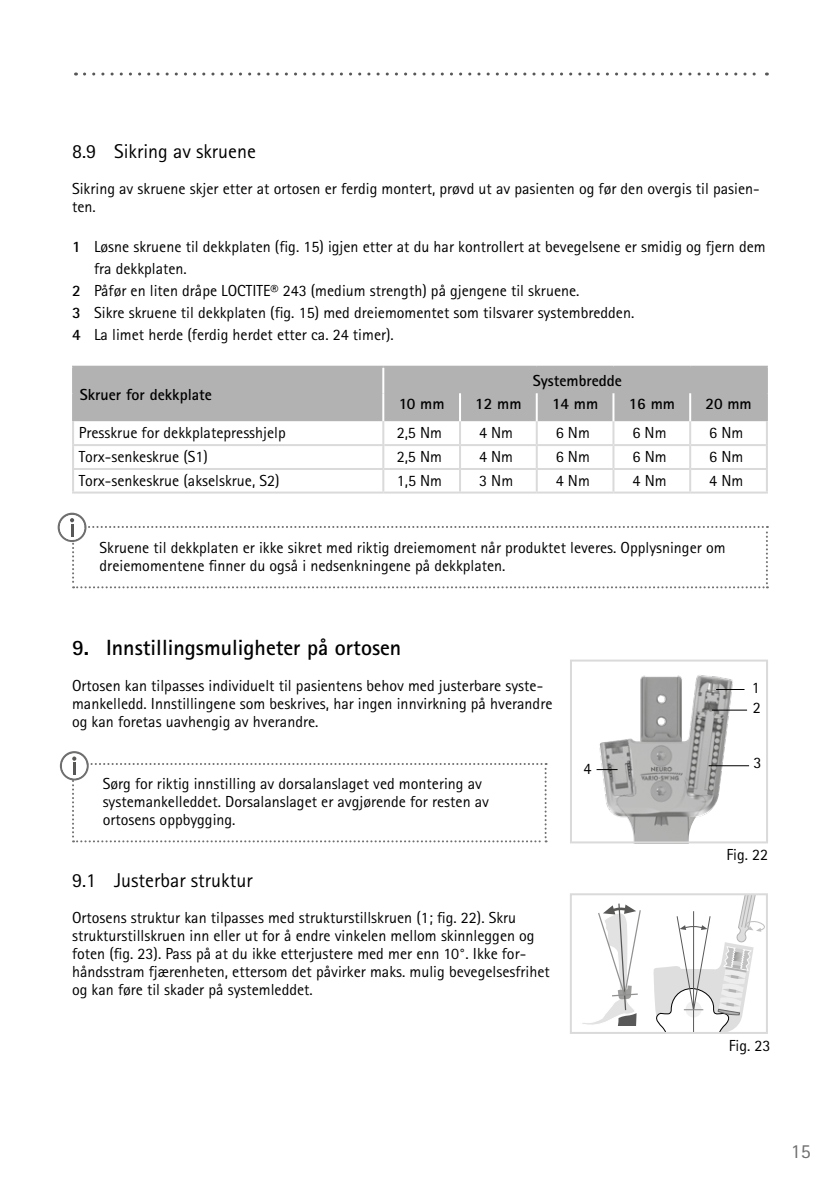
<style>
.page{position:relative;width:840px;height:1191px;background:#fff}
.page>*{position:absolute;margin:0;border:0;box-sizing:border-box;transform-origin:0 0}
.t1{font:700 22px "Rotis Sans Serif Pro";color:#000}
.t2{font:20px "Rotis Sans Serif Pro";color:#000}
.t3{font:20px "Rotis Sans Serif Pro";color:#706f6f}
.t4{font:16px/18px "Rotis Sans Serif Pro";color:#000}
.t5{font:700 16px "Rotis Sans Serif Pro";color:#000}
.s1{font-weight:700}
</style>
<div class="page">
<svg style="left:84px;top:73px;width:683px;height:3px"></svg>
<div style="left:74px;top:368px;width:691px;height:53px;background:#b3b2b2"></div>
<hr style="left:765px;top:368px;width:2px;height:25px;background:#b3b2b2">
<hr style="left:382px;top:393px;width:2px;height:28px;background:#fff">
<hr style="left:72px;top:366px;width:311px;height:2px;background:#b3b2b2">
<hr style="left:72px;top:368px;width:2px;height:25px;background:#b3b2b2">
<hr style="left:72px;top:393px;width:2px;height:28px;background:#b3b2b2">
<hr style="left:383px;top:366px;width:77px;height:2px;background:#b3b2b2">
<hr style="left:460px;top:366px;width:76px;height:2px;background:#b3b2b2">
<hr style="left:536px;top:366px;width:77px;height:2px;background:#b3b2b2">
<hr style="left:613px;top:366px;width:76px;height:2px;background:#b3b2b2">
<hr style="left:689px;top:366px;width:78px;height:2px;background:#b3b2b2">
<hr style="left:765px;top:393px;width:2px;height:28px;background:#b3b2b2">
<hr style="left:72px;top:421px;width:2px;height:23px;background:#dadada">
<hr style="left:382px;top:421px;width:2px;height:23px;background:#dadada">
<hr style="left:459px;top:421px;width:2px;height:23px;background:#dadada">
<hr style="left:535px;top:421px;width:2px;height:23px;background:#dadada">
<hr style="left:612px;top:421px;width:2px;height:23px;background:#dadada">
<hr style="left:688px;top:421px;width:2px;height:23px;background:#dadada">
<hr style="left:765px;top:421px;width:2px;height:24px;background:#dadada">
<hr style="left:72px;top:444px;width:312px;height:2px;background:#dadada">
<hr style="left:72px;top:446px;width:2px;height:22px;background:#dadada">
<hr style="left:382px;top:446px;width:2px;height:22px;background:#dadada">
<hr style="left:459px;top:446px;width:2px;height:22px;background:#dadada">
<hr style="left:535px;top:446px;width:2px;height:22px;background:#dadada">
<hr style="left:612px;top:446px;width:2px;height:22px;background:#dadada">
<hr style="left:688px;top:446px;width:2px;height:22px;background:#dadada">
<hr style="left:765px;top:445px;width:2px;height:23px;background:#dadada">
<hr style="left:72px;top:468px;width:311px;height:2px;background:#dadada">
<hr style="left:72px;top:470px;width:2px;height:21px;background:#dadada">
<hr style="left:383px;top:468px;width:77px;height:2px;background:#dadada">
<hr style="left:382px;top:470px;width:2px;height:21px;background:#dadada">
<hr style="left:460px;top:468px;width:76px;height:2px;background:#dadada">
<hr style="left:459px;top:470px;width:2px;height:21px;background:#dadada">
<hr style="left:536px;top:468px;width:77px;height:2px;background:#dadada">
<hr style="left:535px;top:470px;width:2px;height:21px;background:#dadada">
<hr style="left:613px;top:468px;width:76px;height:2px;background:#dadada">
<hr style="left:612px;top:470px;width:2px;height:21px;background:#dadada">
<hr style="left:689px;top:468px;width:78px;height:2px;background:#dadada">
<hr style="left:688px;top:470px;width:2px;height:21px;background:#dadada">
<hr style="left:765px;top:470px;width:2px;height:21px;background:#dadada">
<hr style="left:72px;top:491px;width:311px;height:2px;background:#dadada">
<hr style="left:383px;top:491px;width:77px;height:2px;background:#dadada">
<hr style="left:460px;top:491px;width:76px;height:2px;background:#dadada">
<hr style="left:536px;top:491px;width:77px;height:2px;background:#dadada">
<hr style="left:613px;top:491px;width:76px;height:2px;background:#dadada">
<hr style="left:689px;top:491px;width:78px;height:2px;background:#dadada">
<hr style="left:459px;top:393px;width:2px;height:28px;background:#fff">
<hr style="left:535px;top:393px;width:2px;height:28px;background:#fff">
<hr style="left:612px;top:393px;width:2px;height:28px;background:#fff">
<hr style="left:688px;top:393px;width:2px;height:28px;background:#fff">
<hr style="left:384px;top:444px;width:76px;height:2px;background:#dadada">
<hr style="left:460px;top:444px;width:76px;height:2px;background:#dadada">
<hr style="left:536px;top:444px;width:77px;height:2px;background:#dadada">
<hr style="left:613px;top:444px;width:76px;height:2px;background:#dadada">
<hr style="left:689px;top:444px;width:76px;height:2px;background:#dadada">
<hr style="left:382px;top:368px;width:2px;height:25px;background:#fff">
<svg style="left:60px;top:751px;width:486px;height:91px"></svg>
<svg style="left:58px;top:512px;width:709px;height:76px"></svg>
<svg style="left:582px;top:903px;width:58px;height:122px"></svg>
<svg style="left:653px;top:896px;width:111px;height:135px"></svg>
<div style="left:569px;top:893px;width:198px;height:141px;border:2px solid #dadada"></div>
<img style="left:597px;top:675px;width:153px;height:165px">
<div style="left:569px;top:659px;width:198px;height:184px;border:2px solid #dadada"></div>
<svg style="left:715px;top:689px;width:29px;height:1px"></svg>
<hr style="left:711px;top:709px;width:35px;height:1px;background:#000">
<hr style="left:708px;top:765px;width:40px;height:1px;background:#000">
<svg style="left:596px;top:769px;width:21px;height:1px"></svg>
<p class="t2" style="left:72px;top:139px;width:185px">8.9 Sikring av skruene</p>
<p class="t4" style="left:72px;top:179px;width:688px">Sikring av skruene skjer etter at ortosen er ferdig montert, prøvd ut av pasienten og før den overgis til pasien&shy;ten.</p>
<p class="t4" style="left:72px;top:237px;width:694px"><span class="s1">1</span> Løsne skruene til dekkplaten (fig. 15) igjen etter at du har kontrollert at bevegelsene er smidig og fjern dem</p>
<p class="t4" style="left:94px;top:259px;width:94px">fra dekkplaten.</p>
<p class="t4" style="left:72px;top:281px;width:508px"><span class="s1">2</span> Påfør en liten dråpe LOCTITE® 243 (medium strength) på gjengene til skruene.</p>
<p class="t4" style="left:72px;top:303px;width:563px"><span class="s1">3</span> Sikre skruene til dekkplaten (fig. 15) med dreiemomentet som tilsvarer systembredden.</p>
<p class="t4" style="left:72px;top:325px;width:323px"><span class="s1">4</span> La limet herde (ferdig herdet etter ca. 24 timer).</p>
<p class="t5" style="left:80px;top:384px;width:134px">Skruer for dekkplate</p>
<p class="t5" style="left:532px;top:371px;width:91px">Systembredde</p>
<p class="t5" style="left:398px;top:394px;width:47px">10 mm</p>
<p class="t5" style="left:475px;top:394px;width:48px">12 mm</p>
<p class="t5" style="left:551px;top:394px;width:48px">14 mm</p>
<p class="t5" style="left:628px;top:394px;width:48px">16 mm</p>
<p class="t5" style="left:705px;top:394px;width:48px">20 mm</p>
<p class="t4" style="left:79px;top:424px;width:208px">Presskrue for dekkplatepresshjelp</p>
<p class="t4" style="left:396px;top:424px;width:47px">2,5 Nm</p>
<p class="t4" style="left:479px;top:424px;width:36px">4 Nm</p>
<p class="t4" style="left:555px;top:424px;width:36px">6 Nm</p>
<p class="t4" style="left:632px;top:424px;width:36px">6 Nm</p>
<p class="t4" style="left:708px;top:424px;width:36px">6 Nm</p>
<p class="t4" style="left:79px;top:448px;width:131px">Torx-senkeskrue (S1)</p>
<p class="t4" style="left:396px;top:448px;width:47px">2,5 Nm</p>
<p class="t4" style="left:479px;top:448px;width:36px">4 Nm</p>
<p class="t4" style="left:555px;top:448px;width:36px">6 Nm</p>
<p class="t4" style="left:632px;top:448px;width:36px">6 Nm</p>
<p class="t4" style="left:708px;top:448px;width:36px">6 Nm</p>
<p class="t4" style="left:79px;top:471px;width:202px">Torx-senkeskrue (akselskrue, S2)</p>
<p class="t4" style="left:396px;top:471px;width:47px">1,5 Nm</p>
<p class="t4" style="left:479px;top:471px;width:36px">3 Nm</p>
<p class="t4" style="left:555px;top:471px;width:36px">4 Nm</p>
<p class="t4" style="left:632px;top:471px;width:36px">4 Nm</p>
<p class="t4" style="left:708px;top:471px;width:36px">4 Nm</p>
<p class="t4" style="left:100px;top:539px;width:627px">Skruene til dekkplaten er ikke sikret med riktig dreiemoment når produktet leveres. Opplysninger om dreiemomentene finner du også i nedsenkningene på dekkplaten.</p>
<h1 class="t1" style="left:72px;top:633px;width:330px">9. Innstillingsmuligheter på ortosen</h1>
<p class="t4" style="left:72px;top:676px;width:481px">Ortosen kan tilpasses individuelt til pasientens behov med justerbare syste&shy;mankelledd. Innstillingene som beskrives, har ingen innvirkning på hverandre og kan foretas uavhengig av hverandre.</p>
<p class="t4" style="left:103px;top:774px;width:387px">Sørg for riktig innstilling av dorsalanslaget ved montering av systemankelleddet. Dorsalanslaget er avgjørende for resten av ortosens oppbygging.</p>
<p class="t4" style="left:583px;top:760px;width:9px">4</p>
<p class="t4" style="left:751px;top:678px;width:11px;line-height:19.4px">1<br>2</p>
<p class="t4" style="left:753px;top:754px;width:9px">3</p>
<p class="t2" style="left:72px;top:868px;width:182px">9.1 Justerbar struktur</p>
<p class="t4" style="left:72px;top:908px;width:479px">Ortosens struktur kan tilpasses med strukturstillskruen (1; fig. 22). Skru strukturstillskruen inn eller ut for å endre vinkelen mellom skinnleggen og foten (fig. 23). Pass på at du ikke etterjustere med mer enn 10°. Ikke for&shy;håndsstram fjærenheten, ettersom det påvirker maks. mulig bevegelsesfrihet og kan føre til skader på systemleddet.</p>
<p class="t4" style="left:726px;top:846px;width:43px">Fig. 22</p>
<p class="t4" style="left:728px;top:1036px;width:43px">Fig. 23</p>
<p class="t3" style="left:790px;top:1139px;width:21px">15</p>
</div>
